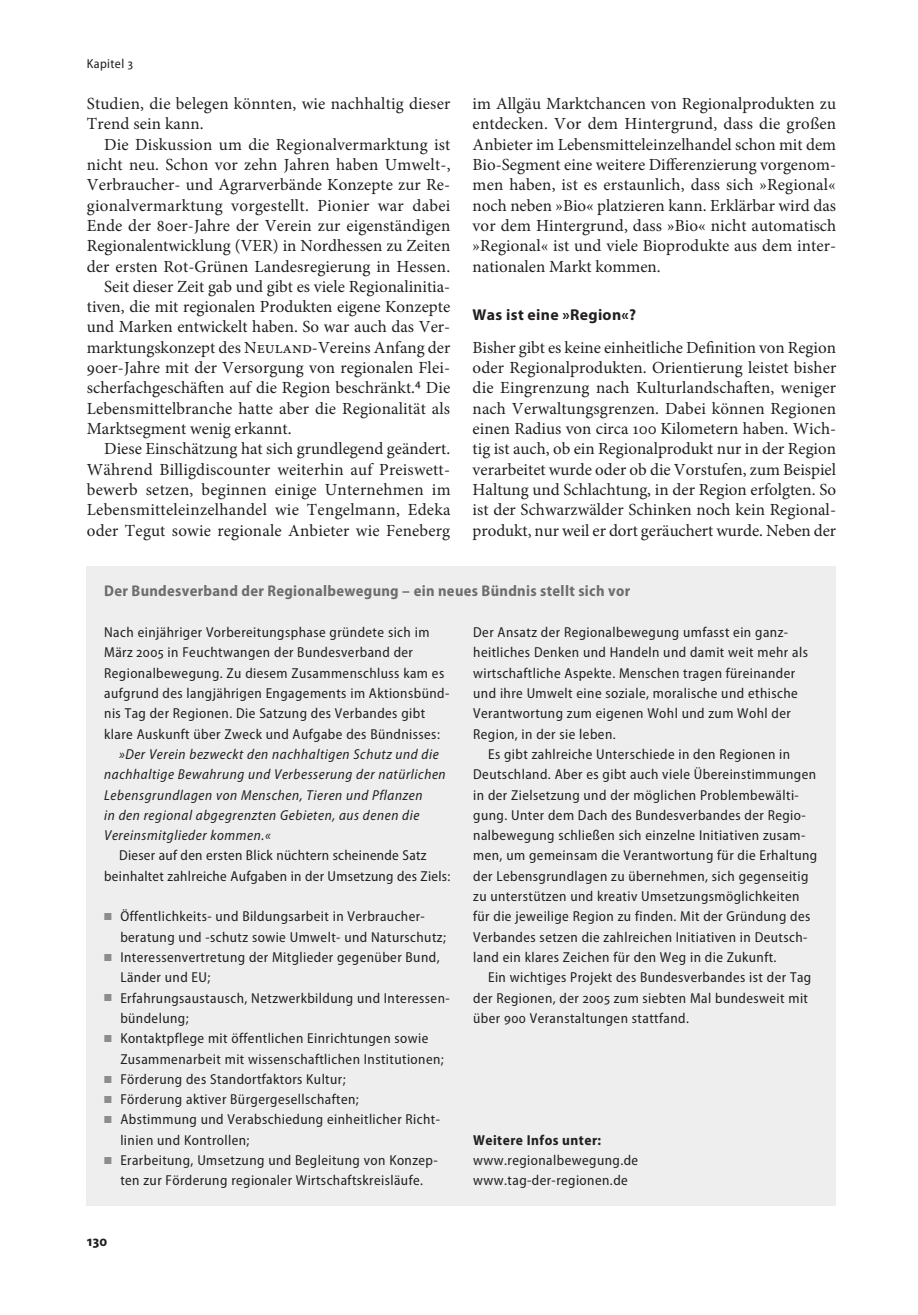
<style>
.page{position:relative;width:918px;height:1315px;background:#fff}
.page>*{position:absolute;margin:0;border:0;box-sizing:border-box;transform-origin:0 0}
.t1{font:16.97px/20.3px "Minion Pro";letter-spacing:.005em;color:#231f20;text-align:justify}
.t2{font:700 15.75px "Myriad Pro";letter-spacing:.02em;color:#231f20}
.t3{font:700 semi-condensed 15.58px "Myriad Pro";letter-spacing:.02em;color:#6c6d70}
.t4{font:700 semi-condensed 14.88px "Myriad Pro";color:#231f20}
.t5{font:semi-condensed 14.35px/20.3px "Myriad Pro";letter-spacing:.03em;color:#231f20}
.t6{font:italic semi-condensed 14.35px/20.3px "Myriad Pro";letter-spacing:.04em;color:#231f20}
.t7{font:700 semi-condensed 14.35px "Myriad Pro";letter-spacing:.03em;color:#231f20}
.t8{font:semi-condensed 13.12px "Myriad Pro";letter-spacing:.03em;color:#231f20}
.s1{font-family:"Myriad Pro";font-stretch:semi-condensed;font-size:17.5px}
.s2{color:#8a8c8f}
</style>
<div class="page">
<div style="left:87px;top:566px;width:749px;height:639px;background:#eeeeef"></div>
<p class="t8" style="left:87px;top:57px;width:48px">Kapitel 3</p>
<p class="t1" style="left:87px;top:94px;width:365px">Studien, die belegen könnten, wie nachhaltig dieser<br>Trend sein kann.</p>
<p class="t1" style="left:104px;top:134px;width:348px">Die Diskussion um die Regionalvermarktung ist</p>
<p class="t1" style="left:87px;top:154px;width:365px">nicht neu. Schon vor zehn Jahren haben Umwelt-,</p>
<p class="t1" style="left:87px;top:175px;width:363px">Verbraucher- und Agrarverbände Konzepte zur Re-</p>
<p class="t1" style="left:87px;top:195px;width:365px">gionalvermarktung vorgestellt. Pionier war dabei</p>
<p class="t1" style="left:87px;top:215px;width:365px">Ende der 80er-Jahre der Verein zur eigenständigen</p>
<p class="t1" style="left:87px;top:236px;width:365px">Regionalentwicklung (VER) in Nordhessen zu Zeiten</p>
<p class="t1" style="left:87px;top:256px;width:365px">der ersten Rot-Grünen Landesregierung in Hessen.</p>
<p class="t1" style="left:104px;top:276px;width:346px">Seit dieser Zeit gab und gibt es viele Regionalinitia-</p>
<p class="t1" style="left:87px;top:297px;width:365px">tiven, die mit regionalen Produkten eigene Konzepte</p>
<p class="t1" style="left:87px;top:317px;width:365px">und Marken entwickelt haben. So war auch das Ver-</p>
<p class="t1" style="left:87px;top:337px;width:365px">marktungskonzept des Neuland-Vereins Anfang der</p>
<p class="t1" style="left:87px;top:357px;width:365px">90er-Jahre mit der Versorgung von regionalen Flei-</p>
<p class="t1" style="left:87px;top:378px;width:365px">scherfachgeschäften auf die Region beschränkt.<span class="s1">4</span> Die</p>
<p class="t1" style="left:87px;top:398px;width:365px">Lebensmittelbranche hatte aber die Regionalität als</p>
<p class="t1" style="left:87px;top:418px;width:206px">Marktsegment wenig erkannt.</p>
<p class="t1" style="left:104px;top:439px;width:348px">Diese Einschätzung hat sich grundlegend geändert.</p>
<p class="t1" style="left:87px;top:459px;width:365px">Während Billigdiscounter weiterhin auf Preiswett-</p>
<p class="t1" style="left:87px;top:479px;width:365px">bewerb setzen, beginnen einige Unternehmen im</p>
<p class="t1" style="left:87px;top:500px;width:365px">Lebensmitteleinzelhandel wie Tengelmann, Edeka</p>
<p class="t1" style="left:87px;top:520px;width:365px">oder Tegut sowie regionale Anbieter wie Feneberg</p>
<p class="t1" style="left:472px;top:94px;width:365px">im Allgäu Marktchancen von Regionalprodukten zu entdecken. Vor dem Hintergrund, dass die großen Anbieter im Lebensmitteleinzelhandel schon mit dem Bio-Segment eine weitere Differenzierung vorgenom&shy;men haben, ist es erstaunlich, dass sich »Regional« noch neben »Bio« platzieren kann. Erklärbar wird das vor dem Hintergrund, dass »Bio« nicht automatisch »Regional« ist und viele Bioprodukte aus dem inter&shy;nationalen Markt kommen.</p>
<p class="t2" style="left:472px;top:306px;width:165px">Was ist eine »Region«?</p>
<p class="t1" style="left:472px;top:337px;width:365px">Bisher gibt es keine einheitliche Definition von Region oder Regionalprodukten. Orientierung leistet bisher die Eingrenzung nach Kulturlandschaften, weniger nach Verwaltungsgrenzen. Dabei können Regionen einen Radius von circa 100 Kilometern haben. Wich&shy;tig ist auch, ob ein Regionalprodukt nur in der Region verarbeitet wurde oder ob die Vorstufen, zum Beispiel Haltung und Schlachtung, in der Region erfolgten. So ist der Schwarzwälder Schinken noch kein Regional&shy;produkt, nur weil er dort geräuchert wurde. Neben der</p>
<p class="t3" style="left:104px;top:582px;width:527px">Der Bundesverband der Regionalbewegung – ein neues Bündnis stellt sich vor</p>
<p class="t5" style="left:104px;top:622px;width:347px">Nach einjähriger Vorbereitungsphase gründete sich im März 2005 in Feuchtwangen der Bundesverband der Regionalbewegung. Zu diesem Zusammenschluss kam es aufgrund des langjährigen Engagements im Aktionsbünd&shy;nis Tag der Regionen. Die Satzung des Verbandes gibt klare Auskunft über Zweck und Aufgabe des Bündnisses:</p>
<p class="t6" style="left:104px;top:744px;width:343px;text-indent:15px">»Der Verein bezweckt den nachhaltigen Schutz und die nachhaltige Bewahrung und Verbesserung der natürlichen Lebensgrundlagen von Menschen, Tieren und Pflanzen<br>in den regional abgegrenzten Gebieten, aus denen die Vereinsmitglieder kommen.«</p>
<p class="t5" style="left:104px;top:846px;width:348px;text-indent:15px">Dieser auf den ersten Blick nüchtern scheinende Satz beinhaltet zahlreiche Aufgaben in der Umsetzung des Ziels:</p>
<p class="t5" style="left:120px;top:906px;width:327px;text-indent:-16px"><span class="s2">■</span> Öffentlichkeits- und Bildungsarbeit in Verbraucher&shy;beratung und -schutz sowie Umwelt- und Naturschutz;</p>
<p class="t5" style="left:120px;top:947px;width:321px;text-indent:-16px"><span class="s2">■</span> Interessenvertretung der Mitglieder gegenüber Bund,<br>Länder und EU;</p>
<p class="t5" style="left:120px;top:988px;width:331px;text-indent:-16px"><span class="s2">■</span> Erfahrungsaustausch, Netzwerkbildung und Interessen&shy;bündelung;</p>
<p class="t5" style="left:120px;top:1028px;width:325px;text-indent:-16px"><span class="s2">■</span> Kontaktpflege mit öffentlichen Einrichtungen sowie<br>Zusammenarbeit mit wissenschaftlichen Institutionen;</p>
<p class="t5" style="left:104px;top:1069px;width:243px"><span class="s2">■</span> Förderung des Standortfaktors Kultur;</p>
<p class="t5" style="left:104px;top:1089px;width:256px"><span class="s2">■</span> Förderung aktiver Bürgergesellschaften;</p>
<p class="t5" style="left:120px;top:1109px;width:320px;text-indent:-16px"><span class="s2">■</span> Abstimmung und Verabschiedung einheitlicher Richt&shy;linien und Kontrollen;</p>
<p class="t5" style="left:104px;top:1150px;width:335px;text-align:center"><span class="s2">■</span> Erarbeitung, Umsetzung und Begleitung von Konzep&shy;ten zur Förderung regionaler Wirtschaftskreisläufe.</p>
<p class="t5" style="left:473px;top:622px;width:336px">Der Ansatz der Regionalbewegung umfasst ein ganz&shy;heitliches Denken und Handeln und damit weit mehr als wirtschaftliche Aspekte. Menschen tragen füreinander und ihre Umwelt eine soziale, moralische und ethische Verantwortung zum eigenen Wohl und zum Wohl der Region, in der sie leben.</p>
<p class="t5" style="left:473px;top:744px;width:346px;text-indent:15px">Es gibt zahlreiche Unterschiede in den Regionen in Deutschland. Aber es gibt auch viele Übereinstimmungen in der Zielsetzung und der möglichen Problembewälti&shy;gung. Unter dem Dach des Bundesverbandes der Regio&shy;nalbewegung schließen sich einzelne Initiativen zusam&shy;men, um gemeinsam die Verantwortung für die Erhaltung der Lebensgrundlagen zu übernehmen, sich gegenseitig zu unterstützen und kreativ Umsetzungsmöglichkeiten für die jeweilige Region zu finden. Mit der Gründung des Verbandes setzen die zahlreichen Initiativen in Deutsch&shy;land ein klares Zeichen für den Weg in die Zukunft.</p>
<p class="t5" style="left:473px;top:967px;width:339px;text-indent:15px">Ein wichtiges Projekt des Bundesverbandes ist der Tag der Regionen, der 2005 zum siebten Mal bundesweit mit über 900 Veranstaltungen stattfand.</p>
<p class="t7" style="left:473px;top:1131px;width:129px">Weitere Infos unter:</p>
<p class="t5" style="left:473px;top:1150px;width:166px">www.regionalbewegung.de www.tag-der-regionen.de</p>
<p class="t4" style="left:87px;top:1233px;width:22px">130</p>
</div>
